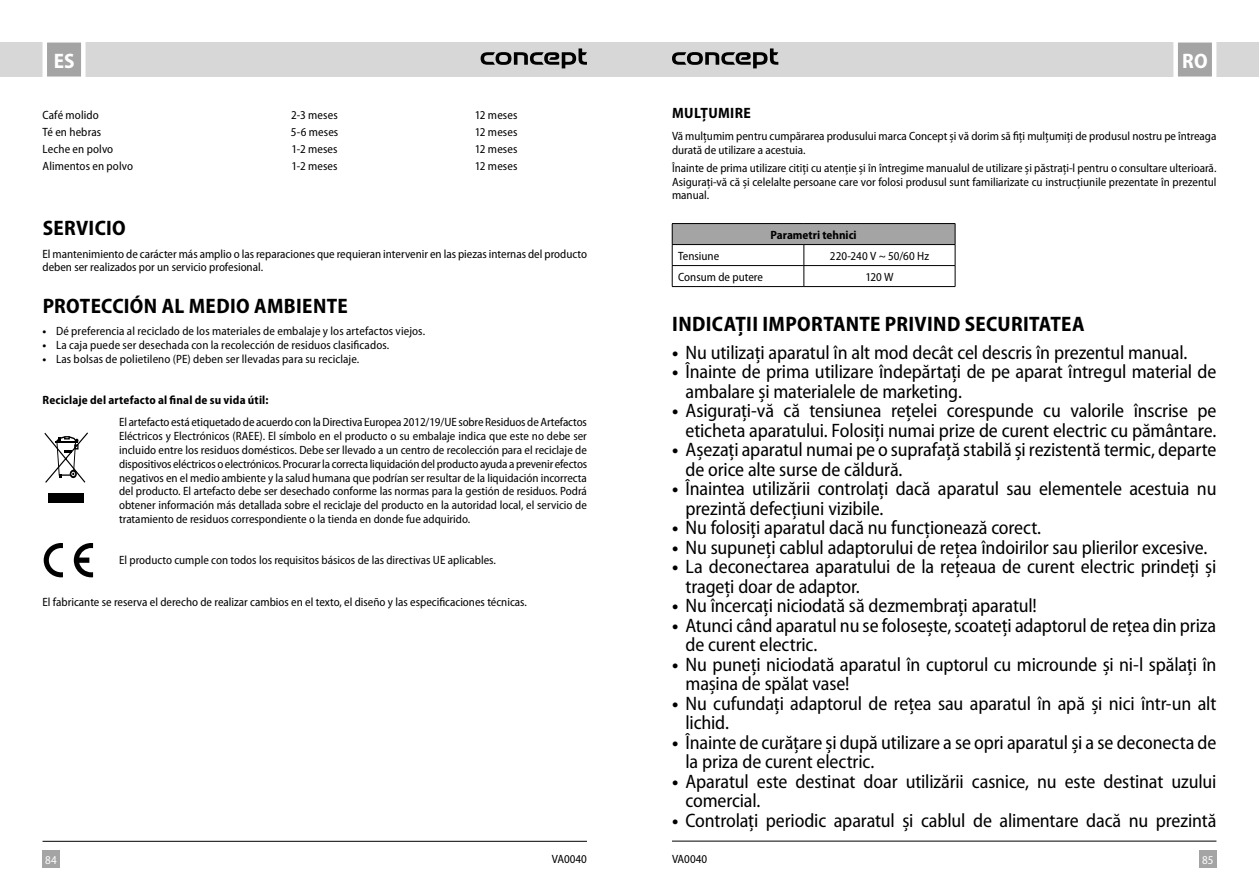
<style>
.page{position:relative;width:1259px;height:893px;background:#fff}
.page>*{position:absolute;margin:0;border:0;box-sizing:border-box;transform-origin:0 0}
.t1{font:700 semi-condensed 21px "Myriad Pro";letter-spacing:.015em;color:#000}
.t2{font:700 semi-condensed 21px "Myriad Pro";color:#fff}
.t3{font:semi-condensed 19.5px/19.5px "Myriad Pro";letter-spacing:-.01em;color:#000}
.t4{font:700 semi-condensed 15px "Myriad Pro";letter-spacing:.025em;color:#000}
.t5{font:semi-condensed 12px/13.8px "Myriad Pro";color:#000}
.t6{font:700 semi-condensed 12px "Myriad Pro";letter-spacing:.01em;color:#000}
.t7{font:semi-condensed 12px "Myriad Pro";color:#fff}
.s1{font-weight:700}
</style>
<div class="page">
<div style="left:629px;top:43px;width:630px;height:34px;background:#d7d7d7"></div>
<div style="left:1199px;top:850px;width:17px;height:17px;background:#a4a4a4"></div>
<svg style="left:1171px;top:42px;width:47px;height:35px;background:#bbb"></svg>
<hr style="left:672px;top:841px;width:544px;height:1px;background:#000">
<svg style="left:672px;top:48px;width:106px;height:20px"></svg>
<div style="left:0;top:43px;width:629px;height:34px;background:#d7d7d7"></div>
<div style="left:43px;top:850px;width:17px;height:17px;background:#a4a4a4"></div>
<svg style="left:40px;top:42px;width:48px;height:35px;background:#bcbcbc"></svg>
<hr style="left:43px;top:841px;width:544px;height:1px;background:#000">
<svg style="left:480px;top:48px;width:107px;height:20px"></svg>
<div style="left:48px;top:493px;width:36px;height:10px;background:#000"></div>
<svg style="left:44px;top:432px;width:44px;height:51px"></svg>
<svg style="left:43px;top:543px;width:20px;height:34px"></svg>
<svg style="left:74px;top:543px;width:20px;height:34px"></svg>
<div style="left:672px;top:224px;width:283px;height:21px;background:#a4a4a4"></div>
<hr style="left:672px;top:223px;width:132px;height:1px;background:#000">
<hr style="left:804px;top:223px;width:151px;height:1px;background:#000">
<hr style="left:672px;top:244px;width:132px;height:1px;background:#000">
<hr style="left:804px;top:244px;width:151px;height:1px;background:#000">
<hr style="left:672px;top:265px;width:132px;height:1px;background:#000">
<svg style="left:672px;top:224px;width:1px;height:62px"></svg>
<hr style="left:804px;top:265px;width:151px;height:1px;background:#000">
<svg style="left:803px;top:245px;width:1px;height:41px"></svg>
<svg style="left:955px;top:224px;width:1px;height:62px"></svg>
<hr style="left:672px;top:286px;width:132px;height:1px;background:#000">
<hr style="left:804px;top:286px;width:151px;height:1px;background:#000">
<h1 class="t2" style="left:54px;top:50px;width:22px">ES</h1>
<p class="t5" style="left:43px;top:109px;width:58px">Café molido</p>
<p class="t5" style="left:291px;top:109px;width:48px">2-3 meses</p>
<p class="t5" style="left:475px;top:109px;width:44px">12 meses</p>
<p class="t5" style="left:43px;top:126px;width:60px">Té en hebras</p>
<p class="t5" style="left:291px;top:126px;width:49px">5-6 meses</p>
<p class="t5" style="left:475px;top:126px;width:44px">12 meses</p>
<p class="t5" style="left:43px;top:143px;width:72px">Leche en polvo</p>
<p class="t5" style="left:291px;top:143px;width:48px">1-2 meses</p>
<p class="t5" style="left:475px;top:143px;width:44px">12 meses</p>
<p class="t5" style="left:43px;top:160px;width:92px">Alimentos en polvo</p>
<p class="t5" style="left:291px;top:160px;width:48px">1-2 meses</p>
<p class="t5" style="left:475px;top:160px;width:44px">12 meses</p>
<h1 class="t1" style="left:43px;top:216px;width:85px">SERVICIO</h1>
<p class="t5" style="left:43px;top:247px;width:546px">El mantenimiento de carácter más amplio o las reparaciones que requieran intervenir en las piezas internas del producto deben ser realizados por un servicio profesional.</p>
<h1 class="t1" style="left:43px;top:294px;width:306px">PROTECCIÓN AL MEDIO AMBIENTE</h1>
<p class="t5" style="left:43px;top:324px;width:384px"><span class="s1">•</span> Dé preferencia al reciclado de los materiales de embalaje y los artefactos viejos.</p>
<p class="t5" style="left:43px;top:338px;width:348px"><span class="s1">•</span> La caja puede ser desechada con la recolección de residuos clasificados.</p>
<p class="t5" style="left:43px;top:352px;width:318px"><span class="s1">•</span> Las bolsas de polietileno (PE) deben ser llevadas para su reciclaje.</p>
<p class="t6" style="left:43px;top:393px;width:227px">Reciclaje del artefacto al final de su vida útil:</p>
<p class="t5" style="left:119px;top:416px;width:470px;text-align:justify">El artefacto está etiquetado de acuerdo con la Directiva Europea 2012/19/UE sobre Residuos de Artefactos Eléctricos y Electrónicos (RAEE). El símbolo en el producto o su embalaje indica que este no debe ser incluido entre los residuos domésticos. Debe ser llevado a un centro de recolección para el reciclaje de dispositivos eléctricos o electrónicos. Procurar la correcta liquidación del producto ayuda a prevenir efectos negativos en el medio ambiente y la salud humana que podrían ser resultar de la liquidación incorrecta del producto. El artefacto debe ser desechado conforme las normas para la gestión de residuos. Podrá obtener información más detallada sobre el reciclaje del producto en la autoridad local, el servicio de tratamiento de residuos correspondiente o la tienda en donde fue adquirido.</p>
<p class="t5" style="left:119px;top:554px;width:378px">El producto cumple con todos los requisitos básicos de las directivas UE aplicables.</p>
<p class="t5" style="left:43px;top:595px;width:486px">El fabricante se reserva el derecho de realizar cambios en el texto, el diseño y las especificaciones técnicas.</p>
<h1 class="t2" style="left:1182px;top:50px;width:27px">RO</h1>
<p class="t4" style="left:672px;top:104px;width:80px">MULȚUMIRE</p>
<p class="t5" style="left:672px;top:129px;width:546px">Vă mulțumim pentru cumpărarea produsului marca Concept și vă dorim să fiți mulțumiți de produsul nostru pe întreaga durată de utilizare a acestuia.</p>
<p class="t5" style="left:672px;top:161px;width:546px;text-align:justify">Înainte de prima utilizare citiți cu atenție și în întregime manualul de utilizare și păstrați-l pentru o consultare ulterioară.<br>Asigurați-vă că și celelalte persoane care vor folosi produsul sunt familiarizate cu instrucțiunile prezentate în prezentul manual.</p>
<p class="t6" style="left:770px;top:228px;width:88px">Parametri tehnici</p>
<p class="t5" style="left:678px;top:249px;width:42px">Tensiune</p>
<p class="t5" style="left:830px;top:249px;width:101px">220-240 V ~ 50/60 Hz</p>
<p class="t5" style="left:678px;top:270px;width:86px">Consum de putere</p>
<p class="t5" style="left:865px;top:270px;width:30px">120 W</p>
<h1 class="t1" style="left:672px;top:312px;width:414px">INDICAȚII IMPORTANTE PRIVIND SECURITATEA</h1>
<h2 class="t3" style="left:672px;top:343px;width:517px"><span class="s1">•</span> Nu utilizați aparatul în alt mod decât cel descris în prezentul manual.</h2>
<h2 class="t3" style="left:685px;top:362px;width:532px;text-indent:-13px"><span class="s1">•</span> Înainte de prima utilizare îndepărtați de pe aparat întregul material de ambalare și materialele de marketing.</h2>
<h2 class="t3" style="left:672px;top:401px;width:546px;text-align:right"><span class="s1">•</span> Asigurați-vă că tensiunea rețelei corespunde cu valorile înscrise pe eticheta aparatului. Folosiți numai prize de curent electric cu pământare.</h2>
<h2 class="t3" style="left:685px;top:440px;width:532px;text-indent:-13px"><span class="s1">•</span> Așezați aparatul numai pe o suprafață stabilă și rezistentă termic, departe de orice alte surse de căldură.</h2>
<h2 class="t3" style="left:685px;top:479px;width:532px;text-indent:-13px"><span class="s1">•</span> Înaintea utilizării controlați dacă aparatul sau elementele acestuia nu prezintă defecțiuni vizibile.</h2>
<h2 class="t3" style="left:672px;top:518px;width:371px"><span class="s1">•</span> Nu folosiți aparatul dacă nu funcționează corect.</h2>
<h2 class="t3" style="left:672px;top:538px;width:537px"><span class="s1">•</span> Nu supuneți cablul adaptorului de rețea îndoirilor sau plierilor excesive.</h2>
<h2 class="t3" style="left:685px;top:557px;width:532px;text-indent:-13px"><span class="s1">•</span> La deconectarea aparatului de la rețeaua de curent electric prindeți și trageți doar de adaptor.</h2>
<h2 class="t3" style="left:672px;top:596px;width:366px"><span class="s1">•</span> Nu încercați niciodată să dezmembrați aparatul!</h2>
<h2 class="t3" style="left:685px;top:616px;width:532px;text-indent:-13px"><span class="s1">•</span> Atunci când aparatul nu se folosește, scoateți adaptorul de rețea din priza de curent electric.</h2>
<h2 class="t3" style="left:685px;top:655px;width:532px;text-indent:-13px"><span class="s1">•</span> Nu puneți niciodată aparatul în cuptorul cu microunde și ni-l spălați în mașina de spălat vase!</h2>
<h2 class="t3" style="left:685px;top:694px;width:532px;text-indent:-13px"><span class="s1">•</span> Nu cufundați adaptorul de rețea sau aparatul în apă și nici într-un alt lichid.</h2>
<h2 class="t3" style="left:685px;top:733px;width:532px;text-indent:-13px"><span class="s1">•</span> Înainte de curățare și după utilizare a se opri aparatul și a se deconecta de la priza de curent electric.</h2>
<h2 class="t3" style="left:685px;top:772px;width:532px;text-indent:-13px"><span class="s1">•</span> Aparatul este destinat doar utilizării casnice, nu este destinat uzului comercial.</h2>
<h2 class="t3" style="left:672px;top:811px;width:546px"><span class="s1">•</span> Controlați periodic aparatul și cablul de alimentare dacă nu prezintă</h2>
<p class="t7" style="left:45px;top:853px;width:13px">84</p>
<p class="t5" style="left:672px;top:852px;width:37px">VA0040</p>
<p class="t5" style="left:552px;top:852px;width:37px">VA0040</p>
<p class="t7" style="left:1202px;top:853px;width:13px">85</p>
</div>
